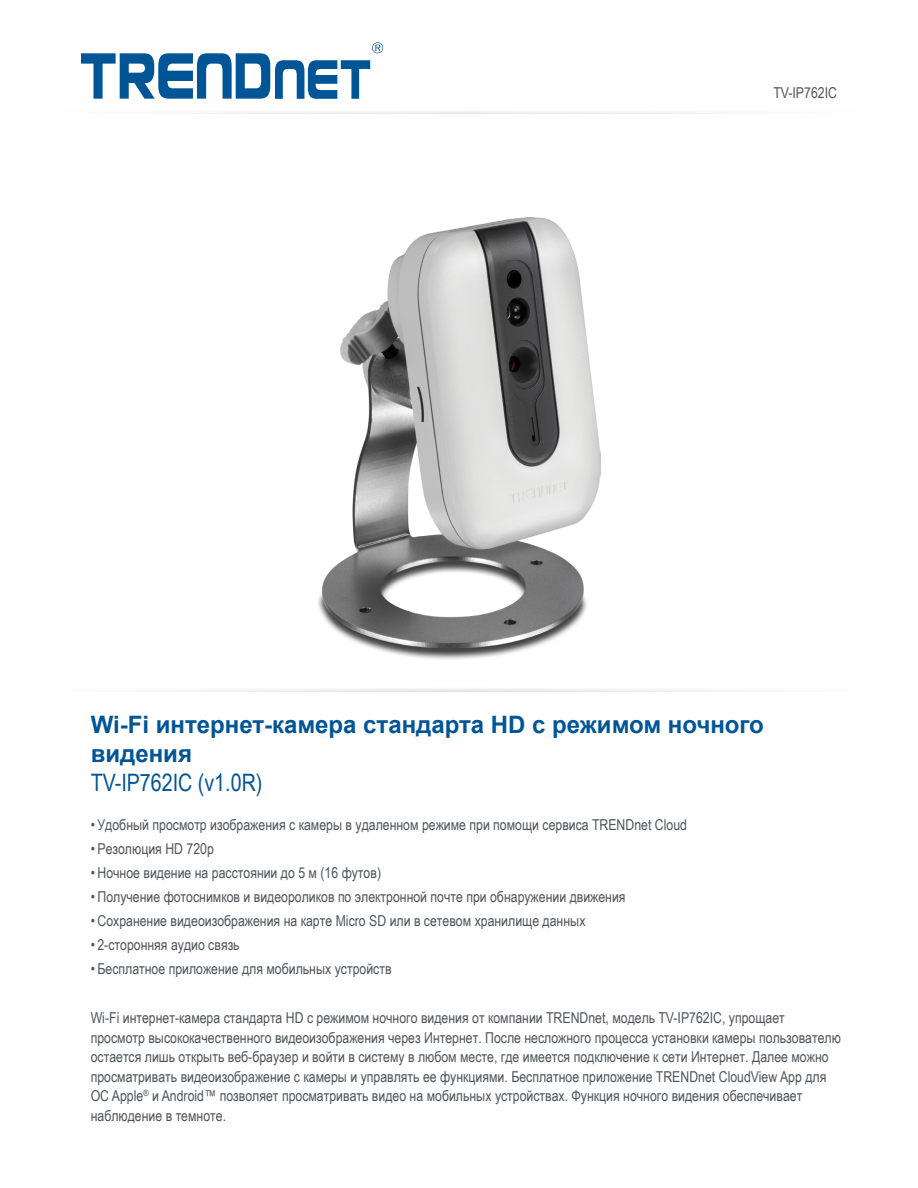
<style>
.page{position:relative;width:918px;height:1188px;background:#fff}
.page>*{position:absolute;margin:0;border:0;box-sizing:border-box;transform-origin:0 0}
.t1{font:700 24px/28.8px "Arial";color:#005596}
.t2{font:24px "Arial Narrow";color:#005596}
.t3{font:15px/19.5px "Arial Narrow";color:#4d555b}
</style>
<div class="page">
<svg style="left:170px;top:111px;width:579px;height:3px"></svg>
<svg style="left:81px;top:42px;width:302px;height:57px"></svg>
<svg style="left:177px;top:688px;width:565px;height:3px"></svg>
<img style="left:318px;top:217px;width:283px;height:442px">
<p class="t3" style="left:773px;top:82px;width:65px">TV-IP762IC</p>
<h1 class="t1" style="left:91px;top:711px;width:675px">Wi-Fi интернет-камера стандарта HD с режимом ночного видения</h1>
<h1 class="t2" style="left:91px;top:765px;width:173px">TV-IP762IC (v1.0R)</h1>
<p class="t3" style="left:91px;top:815px;width:598px">• Удобный просмотр изображения с камеры в удаленном режиме при помощи сервиса TRENDnet Cloud</p>
<p class="t3" style="left:91px;top:839px;width:125px">• Резолюция HD 720p</p>
<p class="t3" style="left:91px;top:863px;width:292px">• Ночное видение на расстоянии до 5 м (16 футов)</p>
<p class="t3" style="left:91px;top:887px;width:536px">• Получение фотоснимков и видеороликов по электронной почте при обнаружении движения</p>
<p class="t3" style="left:91px;top:911px;width:496px">• Сохранение видеоизображения на карте Micro SD или в сетевом хранилище данных</p>
<p class="t3" style="left:91px;top:935px;width:150px">• 2-сторонняя аудио связь</p>
<p class="t3" style="left:91px;top:959px;width:302px">• Бесплатное приложение для мобильных устройств</p>
<p class="t3" style="left:91px;top:1008px;width:752px">Wi-Fi интернет-камера стандарта HD с режимом ночного видения от компании TRENDnet, модель TV-IP762IC, упрощает просмотр высококачественного видеоизображения через Интернет. После несложного процесса установки камеры пользователю остается лишь открыть веб-браузер и войти в систему в любом месте, где имеется подключение к сети Интернет. Далее можно просматривать видеоизображение с камеры и управлять ее функциями. Бесплатное приложение TRENDnet CloudView App для ОС Apple<sup>®</sup> и Android™ позволяет просматривать видео на мобильных устройствах. Функция ночного видения обеспечивает наблюдение в темноте.</p>
</div>
